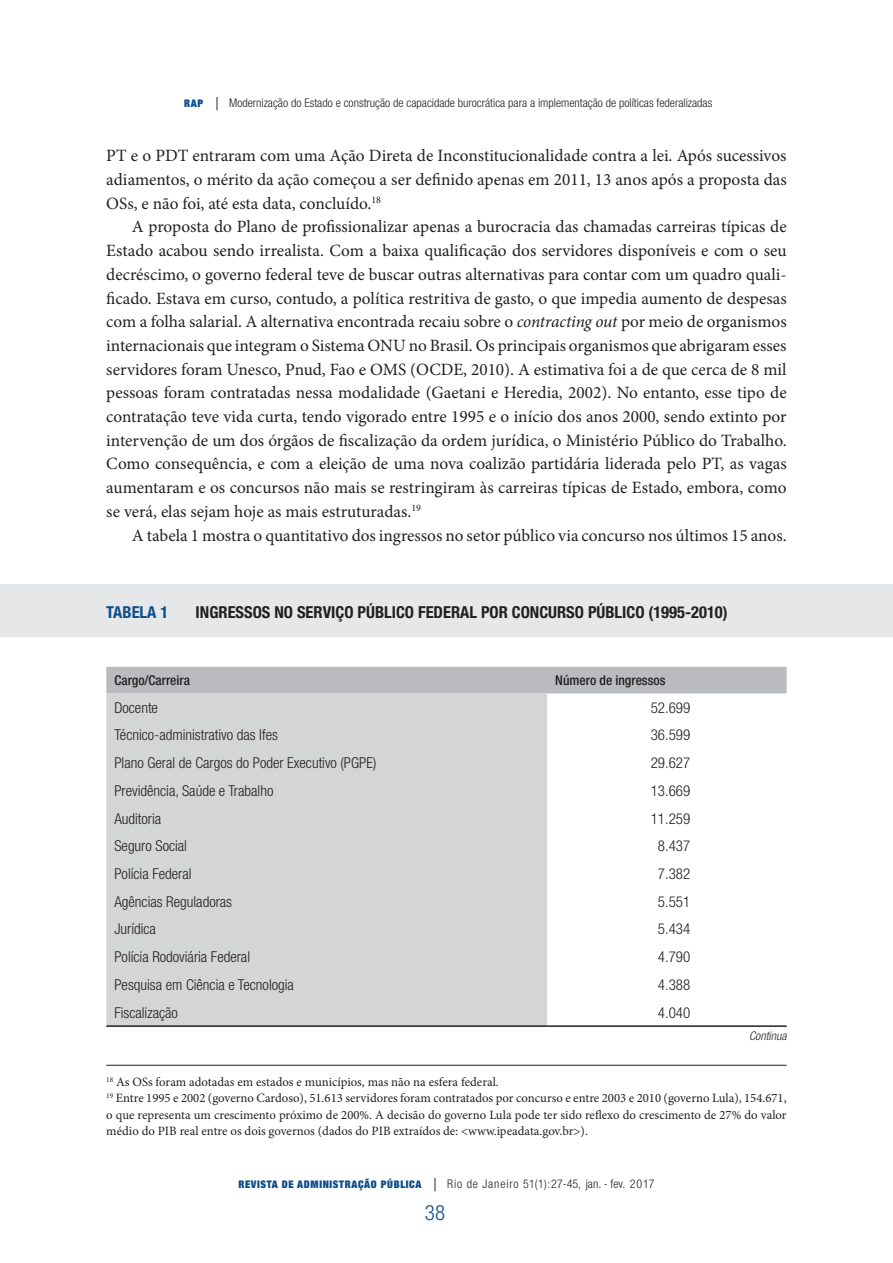
<style>
.page{position:relative;width:893px;height:1263px;background:#fff}
.page>*{position:absolute;margin:0;border:0;box-sizing:border-box;transform-origin:0 0}
.t1{font:300 condensed 21px "Helvetica Neue LT Std";color:#0c4f89}
.texto_3{font:17.25px/23.7px "Minion Pro";color:#231f20;text-align:justify}
.tit_tab{font:700 condensed 16.5px "Helvetica Neue LT Std";color:#231f20}
.tit_tab-2{font:700 condensed 16.5px "Helvetica Neue LT Std";color:#0c4f89}
.TEXTO_TAB{font:300 condensed 15px "Helvetica Neue LT Std";color:#231f20}
.GARGANTA{font:500 condensed 13.5px "Helvetica Neue LT Std";color:#231f20}
.nota_DOI{font:12.75px/16.5px "Minion Pro";color:#231f20;text-align:justify}
.t2{font:300 condensed 12px "Helvetica Neue LT Std";color:#231f20}
.t3{font:300 condensed 12px "Helvetica Neue LT Std";letter-spacing:.07em;color:#231f20}
.TEXTO_TAB-2{font:italic 300 condensed 12px "Helvetica Neue LT Std";color:#231f20}
.s1{font-family:"Helvetica Neue";font-weight:900;font-stretch:expanded;font-size:10.5px;color:#0c4f89}
.s2{font-size:18px}
.s3{font-style:italic}
</style>
<div class="page">
<div style="left:0;top:584px;width:893px;height:53px;background:#e6e7e9"></div>
<div style="left:106px;top:667px;width:681px;height:26px;background:#babbbe"></div>
<div style="left:106px;top:693px;width:441px;height:332px;background:#d4d5d7"></div>
<hr style="left:106px;top:1025px;width:441px;height:2px;background:#231f20">
<hr style="left:547px;top:1025px;width:240px;height:2px;background:#231f20">
<hr style="left:106px;top:1065px;width:681px;height:1px;background:#231f20">
<p class="t2" style="left:184px;top:96px;width:530px"><span class="s1">RAP</span> <span class="s2">|</span> Modernização do Estado e construção de capacidade burocrática para a implementação de políticas federalizadas</p>
<p class="texto_3" style="left:106px;top:144px;width:682px">PT e o PDT entraram com uma Ação Direta de Inconstitucionalidade contra a lei. Após sucessivos adiamentos, o mérito da ação começou a ser definido apenas em 2011, 13 anos após a proposta das OSs, e não foi, até esta data, concluído.<sup>18</sup></p>
<p class="texto_3" style="left:106px;top:215px;width:682px;text-indent:26px">A proposta do Plano de profissionalizar apenas a burocracia das chamadas carreiras típicas de Estado acabou sendo irrealista. Com a baixa qualificação dos servidores disponíveis e com o seu decréscimo, o governo federal teve de buscar outras alternativas para contar com um quadro quali&shy;ficado. Estava em curso, contudo, a política restritiva de gasto, o que impedia aumento de despesas com a folha salarial. A alternativa encontrada recaiu sobre o <span class="s3">contracting out</span> por meio de organismos internacionais que integram o Sistema ONU no Brasil. Os principais organismos que abrigaram esses servidores foram Unesco, Pnud, Fao e OMS (OCDE, 2010). A estimativa foi a de que cerca de 8 mil pessoas foram contratadas nessa modalidade (Gaetani e Heredia, 2002). No entanto, esse tipo de contratação teve vida curta, tendo vigorado entre 1995 e o início dos anos 2000, sendo extinto por intervenção de um dos órgãos de fiscalização da ordem jurídica, o Ministério Público do Trabalho.<br>Como consequência, e com a eleição de uma nova coalizão partidária liderada pelo PT, as vagas aumentaram e os concursos não mais se restringiram às carreiras típicas de Estado, embora, como se verá, elas sejam hoje as mais estruturadas.<sup>19</sup></p>
<p class="texto_3" style="left:132px;top:523px;width:656px">A tabela 1 mostra o quantitativo dos ingressos no setor público via concurso nos últimos 15 anos.</p>
<p class="tit_tab-2" style="left:106px;top:602px;width:63px">TABELA 1</p>
<p class="tit_tab" style="left:196px;top:602px;width:534px">INGRESSOS NO SERVIÇO PÚBLICO FEDERAL POR CONCURSO PÚBLICO (1995-2010)</p>
<p class="GARGANTA" style="left:114px;top:672px;width:77px">Cargo/Carreira</p>
<p class="GARGANTA" style="left:555px;top:672px;width:112px">Número de ingressos</p>
<p class="TEXTO_TAB" style="left:114px;top:699px;width:45px">Docente</p>
<p class="TEXTO_TAB" style="left:651px;top:699px;width:41px">52.699</p>
<p class="TEXTO_TAB" style="left:114px;top:726px;width:165px">Técnico-administrativo das Ifes</p>
<p class="TEXTO_TAB" style="left:651px;top:726px;width:41px">36.599</p>
<p class="TEXTO_TAB" style="left:114px;top:754px;width:263px">Plano Geral de Cargos do Poder Executivo (PGPE)</p>
<p class="TEXTO_TAB" style="left:651px;top:754px;width:41px">29.627</p>
<p class="TEXTO_TAB" style="left:114px;top:782px;width:160px">Previdência, Saúde e Trabalho</p>
<p class="TEXTO_TAB" style="left:651px;top:782px;width:41px">13.669</p>
<p class="TEXTO_TAB" style="left:114px;top:810px;width:48px">Auditoria</p>
<p class="TEXTO_TAB" style="left:651px;top:810px;width:41px">11.259</p>
<p class="TEXTO_TAB" style="left:114px;top:837px;width:74px">Seguro Social</p>
<p class="TEXTO_TAB" style="left:658px;top:837px;width:34px">8.437</p>
<p class="TEXTO_TAB" style="left:114px;top:865px;width:79px">Polícia Federal</p>
<p class="TEXTO_TAB" style="left:658px;top:865px;width:34px">7.382</p>
<p class="TEXTO_TAB" style="left:114px;top:893px;width:119px">Agências Reguladoras</p>
<p class="TEXTO_TAB" style="left:658px;top:893px;width:34px">5.551</p>
<p class="TEXTO_TAB" style="left:114px;top:920px;width:43px">Jurídica</p>
<p class="TEXTO_TAB" style="left:658px;top:920px;width:34px">5.434</p>
<p class="TEXTO_TAB" style="left:114px;top:948px;width:137px">Polícia Rodoviária Federal</p>
<p class="TEXTO_TAB" style="left:658px;top:948px;width:34px">4.790</p>
<p class="TEXTO_TAB" style="left:114px;top:976px;width:181px">Pesquisa em Ciência e Tecnologia</p>
<p class="TEXTO_TAB" style="left:658px;top:976px;width:34px">4.388</p>
<p class="TEXTO_TAB" style="left:114px;top:1004px;width:65px">Fiscalização</p>
<p class="TEXTO_TAB" style="left:658px;top:1004px;width:34px">4.040</p>
<p class="TEXTO_TAB-2" style="left:749px;top:1029px;width:39px">Continua</p>
<p class="nota_DOI" style="left:106px;top:1074px;width:394px"><sup>18</sup> As OSs foram adotadas em estados e municípios, mas não na esfera federal.</p>
<p class="nota_DOI" style="left:106px;top:1090px;width:682px"><sup>19</sup> Entre 1995 e 2002 (governo Cardoso), 51.613 servidores foram contratados por concurso e entre 2003 e 2010 (governo Lula), 154.671, o que representa um crescimento próximo de 200%. A decisão do governo Lula pode ter sido reflexo do crescimento de 27% do valor médio do PIB real entre os dois governos (dados do PIB extraídos de: &lt;www.ipeadata.gov.br&gt;).</p>
<p class="t3" style="left:238px;top:1176px;width:418px"><span class="s1">REVISTA DE ADMINISTRAÇÃO PÚBLICA</span> <span class="s2">|</span> Rio de Janeiro 51(1):27-45, jan. - fev. 2017</p>
<p class="t1" style="left:425px;top:1200px;width:22px">38</p>
</div>
